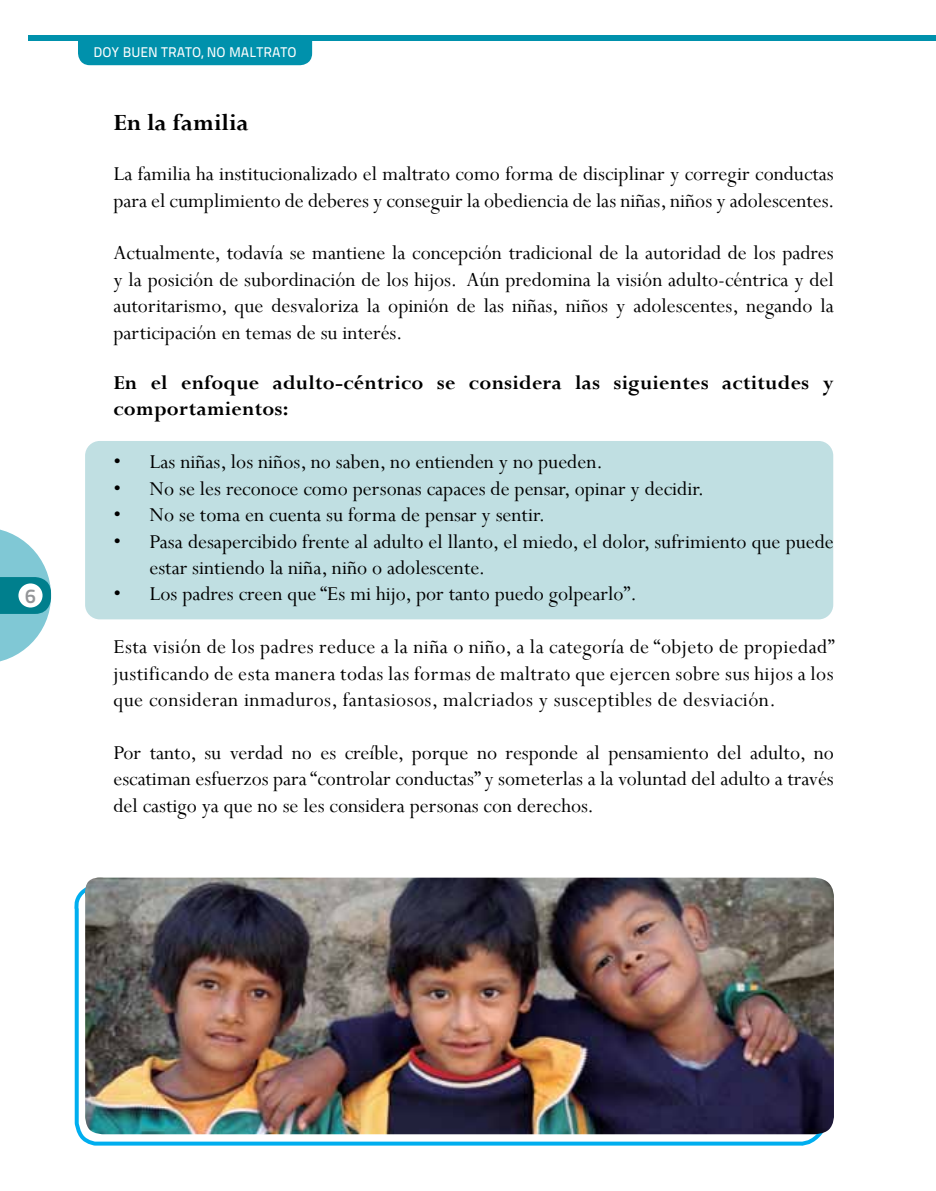
<style>
.page{position:relative;width:936px;height:1191px;background:#fff}
.page>*{position:absolute;margin:0;border:0;box-sizing:border-box;transform-origin:0 0}
.t1{font:700 26px "Perpetua";color:#000}
.t2{font:22px/26.4px "Perpetua";color:#000;text-align:justify}
.t3{font:700 22px/26.4px "Perpetua";letter-spacing:.01em;color:#000}
.t4{font:20px "Titillium Maps 26 L 750 wt";color:#939598}
.t5{font:14px "Titillium Maps 26 L 500 wt";color:#fff}
</style>
<div class="page">
<div style="left:78px;top:41px;width:234px;height:24px;background:#0091ac"></div>
<svg style="left:0;top:529px;width:51px;height:133px"></svg>
<div style="left:28px;top:35px;width:907px;height:6px;background:#0091ac"></div>
<div style="left:18px;top:583px;width:25px;height:24px;background:#fff;border-radius:50%"></div>
<div style="left:85px;top:441px;width:748px;height:178px;background:#c0dfe2;border-radius:15px"></div>
<svg style="left:74px;top:888px;width:748px;height:258px"></svg>
<img style="left:85px;top:877px;width:748px;height:257px">
<p class="t4" style="left:25px;top:580px;width:12px">6</p>
<p class="t5" style="left:94px;top:42px;width:204px">DOY BUEN TRATO, NO MALTRATO</p>
<p class="t1" style="left:113px;top:106px;width:137px">En la familia</p>
<p class="t2" style="left:113px;top:160px;width:722px">La familia ha institucionalizado el maltrato como forma de disciplinar y corregir conductas para el cumplimiento de deberes y conseguir la obediencia de las niñas, niños y adolescentes.</p>
<p class="t2" style="left:113px;top:239px;width:721px">Actualmente, todavía se mantiene la concepción tradicional de la autoridad de los padres y la posición de subordinación de los hijos. Aún predomina la visión adulto-céntrica y del autoritarismo, que desvaloriza la opinión de las niñas, niños y adolescentes, negando la participación en temas de su interés.</p>
<p class="t3" style="left:113px;top:369px;width:721px">En el enfoque adulto-céntrico se considera las siguientes actitudes y comportamientos:</p>
<p class="t2" style="left:113px;top:448px;width:491px">• Las niñas, los niños, no saben, no entienden y no pueden.</p>
<p class="t2" style="left:113px;top:475px;width:592px">• No se les reconoce como personas capaces de pensar, opinar y decidir.</p>
<p class="t2" style="left:113px;top:501px;width:433px">• No se toma en cuenta su forma de pensar y sentir.</p>
<p class="t2" style="left:149px;top:527px;width:685px;text-indent:-36px">• Pasa desapercibido frente al adulto el llanto, el miedo, el dolor, sufrimiento que puede estar sintiendo la niña, niño o adolescente.</p>
<p class="t2" style="left:113px;top:580px;width:525px">• Los padres creen que “Es mi hijo, por tanto puedo golpearlo”.</p>
<p class="t2" style="left:113px;top:633px;width:722px">Esta visión de los padres reduce a la niña o niño, a la categoría de “objeto de propiedad” justificando de esta manera todas las formas de maltrato que ejercen sobre sus hijos a los que consideran inmaduros, fantasiosos, malcriados y susceptibles de desviación.</p>
<p class="t2" style="left:113px;top:739px;width:721px">Por tanto, su verdad no es creíble, porque no responde al pensamiento del adulto, no escatiman esfuerzos para “controlar conductas” y someterlas a la voluntad del adulto a través del castigo ya que no se les considera personas con derechos.</p>
</div>
